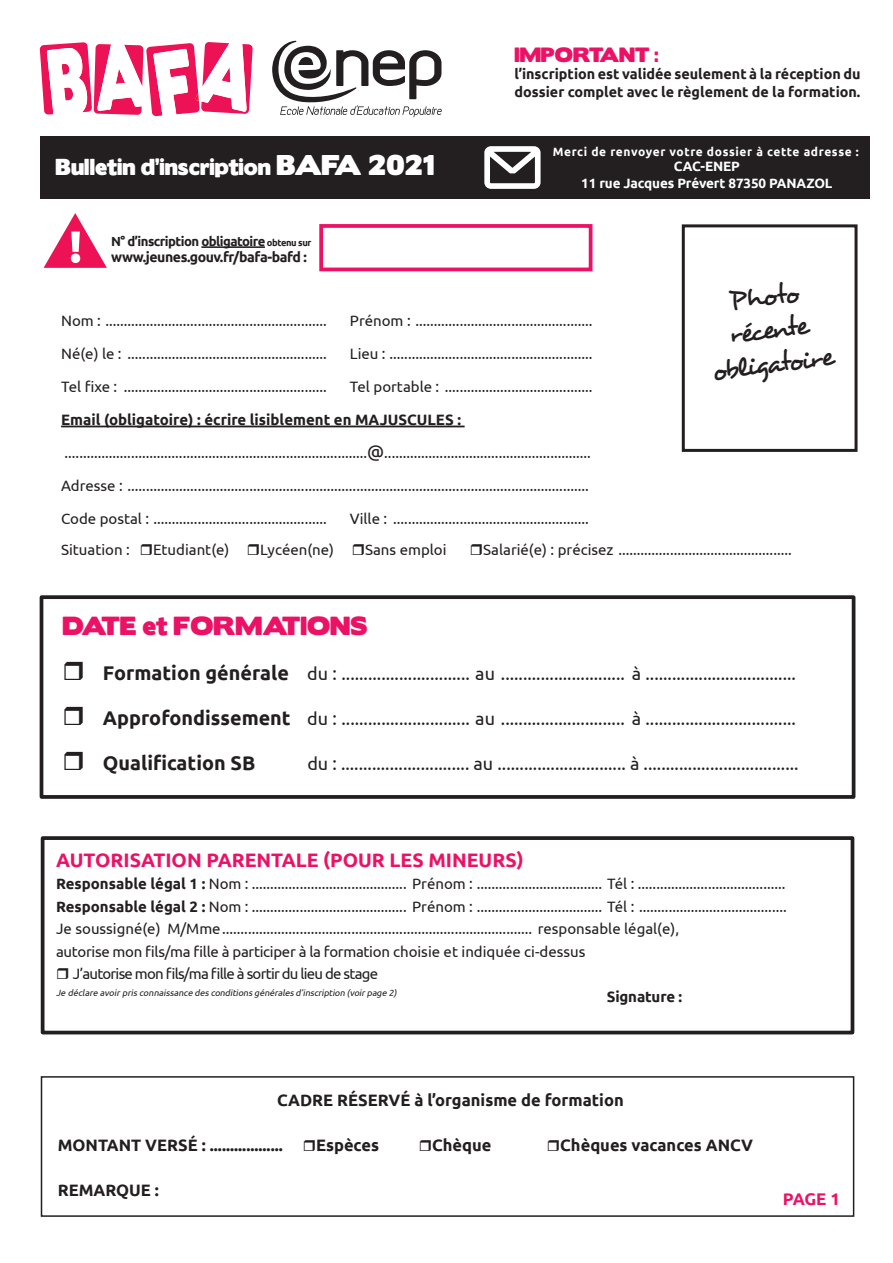
<style>
.page{position:relative;width:893px;height:1263px;background:#fff}
.page>*{position:absolute;margin:0;border:0;box-sizing:border-box;transform-origin:0 0}
.t1{font:28.05px "Desyrel";color:#231f20}
.t2{font:23.4px "Boris Black Bloxx";color:#ec1165}
.t3{font:20.7px "Boris Black Bloxx";color:#fff}
.t4{font:700 19.8px "Ubuntu";color:#231f20}
.t5{font:700 19.5px "Ubuntu";color:#ec1165}
.t6{font:18.45px "Boris Black Bloxx";color:#ec1165}
.t7{font:18px "Ubuntu";color:#231f20}
.t8{font:700 16.8px "Ubuntu";color:#ec1165}
.t9{font:700 16.5px "Ubuntu";color:#231f20}
.t10{font:15px "Ubuntu";color:#231f20}
.t11{font:15px "Ubuntu";letter-spacing:-.02em;color:#231f20}
.t12{font:700 15px "Ubuntu";color:#231f20}
.t13{font:15px "Ubuntu";letter-spacing:-.05em;color:#231f20}
.t14{font:700 14.4px/17.2px "Ubuntu";color:#231f20}
.t15{font:700 14.1px "Ubuntu";letter-spacing:-.03em;color:#231f20}
.t16{font:700 13.5px "Ubuntu";letter-spacing:-.01em;color:#fff}
.t17{font:700 13.2px "Ubuntu";letter-spacing:-.04em;color:#231f20}
.t18{font:700 12px "Ubuntu";letter-spacing:.05em;color:#fff}
.t19{font:italic 9px "Ubuntu";color:#231f20}
.s1{font-size:25.5px}
.s2{font-size:9.3px}
.s3{font-size:18px}
.s4{font-weight:700;font-size:19.8px}
.s5{font-weight:700}
</style>
<div class="page">
<div style="left:41px;top:136px;width:829px;height:63px;background:#231f20"></div>
<div style="left:682px;top:224px;width:175px;height:228px;border:3px solid #231f20"></div>
<hr style="left:61px;top:426px;width:404px;height:1px;background:#231f20">
<hr style="left:201px;top:246px;width:64px;height:2px;background:#231f20">
<div style="left:319px;top:224px;width:273px;height:47px;background:#fff;border:4px solid #ec1165"></div>
<svg style="left:272px;top:41px;width:170px;height:76px"></svg>
<svg style="left:40px;top:42px;width:213px;height:75px"></svg>
<svg style="left:44px;top:213px;width:63px;height:55px"></svg>
<div style="left:41px;top:1076px;width:813px;height:141px;border:2px solid #231f20"></div>
<div style="left:40px;top:595px;width:815px;height:204px;border:4px solid #231f20"></div>
<div style="left:41px;top:836px;width:813px;height:198px;border:4px solid #231f20"></div>
<svg style="left:484px;top:146px;width:57px;height:43px"></svg>
<p class="t3" style="left:56px;top:151px;width:380px">Bulletin d’inscription <span class="s1">BAFA 2021</span></p>
<p class="t17" style="left:111px;top:233px;width:202px">N° d’inscription obligatoire <span class="s2">obtenu sur</span></p>
<p class="t15" style="left:111px;top:249px;width:197px">www.jeunes.gouv.fr/bafa-bafd :</p>
<p class="t6" style="left:514px;top:41px;width:145px">IMPORTANT :</p>
<p class="t14" style="left:514px;top:65px;width:347px">l’inscription est validée seulement à la réception du dossier complet avec le règlement de la formation.</p>
<p class="t18" style="left:553px;top:144px;width:308px">Merci de renvoyer votre dossier à cette adresse :</p>
<p class="t16" style="left:674px;top:158px;width:68px">CAC-ENEP</p>
<p class="t16" style="left:581px;top:175px;width:253px">11 rue Jacques Prévert 87350 PANAZOL</p>
<p class="t1" style="left:727px;top:283px;width:72px;rotate:-7deg">Photo</p>
<p class="t1" style="left:727px;top:317px;width:81px;rotate:-7deg">récente</p>
<p class="t1" style="left:710px;top:353px;width:124px;rotate:-7deg">obligatoire</p>
<p class="t10" style="left:61px;top:311px;width:267px">Nom : ............................................................</p>
<p class="t10" style="left:350px;top:311px;width:244px">Prénom : ................................................</p>
<p class="t10" style="left:61px;top:344px;width:267px">Né(e) le : ......................................................</p>
<p class="t10" style="left:350px;top:344px;width:244px">Lieu : .......................................................</p>
<p class="t10" style="left:61px;top:377px;width:267px">Tel fixe : .......................................................</p>
<p class="t10" style="left:350px;top:377px;width:244px">Tel portable : ........................................</p>
<p class="t12" style="left:61px;top:410px;width:401px">Email (obligatoire) : écrire lisiblement en MAJUSCULES :</p>
<p class="t10" style="left:65px;top:443px;width:528px">..................................................................................<span class="s3">@</span>........................................................</p>
<p class="t10" style="left:61px;top:476px;width:529px">Adresse : .............................................................................................................................</p>
<p class="t10" style="left:61px;top:509px;width:267px">Code postal : ...............................................</p>
<p class="t10" style="left:350px;top:509px;width:240px">Ville : .....................................................</p>
<p class="t10" style="left:61px;top:540px;width:70px">Situation :</p>
<p class="t10" style="left:153px;top:540px;width:78px">Etudiant(e)</p>
<p class="t10" style="left:260px;top:540px;width:76px">Lycéen(ne)</p>
<p class="t10" style="left:365px;top:540px;width:83px">Sans emploi</p>
<p class="t10" style="left:483px;top:540px;width:310px">Salarié(e) : précisez ...............................................</p>
<p class="t2" style="left:63px;top:608px;width:306px">DATE et FORMATIONS</p>
<p class="t7" style="left:103px;top:662px;width:695px"><span class="s4">Formation générale</span> du : ............................. au ............................ à ..................................</p>
<p class="t7" style="left:103px;top:707px;width:695px"><span class="s4">Approfondissement</span> du : ............................. au ............................ à ..................................</p>
<p class="t4" style="left:103px;top:751px;width:154px">Qualification SB</p>
<p class="t7" style="left:307px;top:752px;width:493px">du : ............................. au ............................. à ...................................</p>
<p class="t5" style="left:56px;top:848px;width:469px">AUTORISATION PARENTALE (POUR LES MINEURS)</p>
<p class="t10" style="left:56px;top:875px;width:731px"><span class="s5">Responsable légal 1 :</span> Nom : .......................................... Prénom : .................................. Tél : ........................................</p>
<p class="t10" style="left:56px;top:897px;width:732px"><span class="s5">Responsable légal 2 :</span> Nom : .......................................... Prénom : .................................. Tél : ........................................</p>
<p class="t10" style="left:56px;top:920px;width:624px">Je soussigné(e) M/Mme.................................................................................... responsable légal(e),</p>
<p class="t11" style="left:56px;top:942px;width:531px">autorise mon fils/ma fille à participer à la formation choisie et indiquée ci-dessus</p>
<p class="t13" style="left:73px;top:965px;width:307px">J’autorise mon fils/ma fille à sortir du lieu de stage</p>
<p class="t19" style="left:56px;top:987px;width:342px">Je déclare avoir pris connaissance des conditions générales d’inscription (voirpage 2)</p>
<p class="t12" style="left:607px;top:987px;width:77px">Signature :</p>
<p class="t9" style="left:277px;top:1090px;width:348px">CADRE RÉSERVÉ à l’organisme de formation</p>
<p class="t9" style="left:58px;top:1135px;width:227px">MONTANT VERSÉ : ..................</p>
<p class="t9" style="left:316px;top:1135px;width:65px">Espèces</p>
<p class="t9" style="left:432px;top:1135px;width:61px">Chèque</p>
<p class="t9" style="left:560px;top:1135px;width:194px">Chèques vacances ANCV</p>
<p class="t9" style="left:58px;top:1180px;width:103px">REMARQUE :</p>
<p class="t8" style="left:783px;top:1189px;width:59px">PAGE 1</p>
</div>
